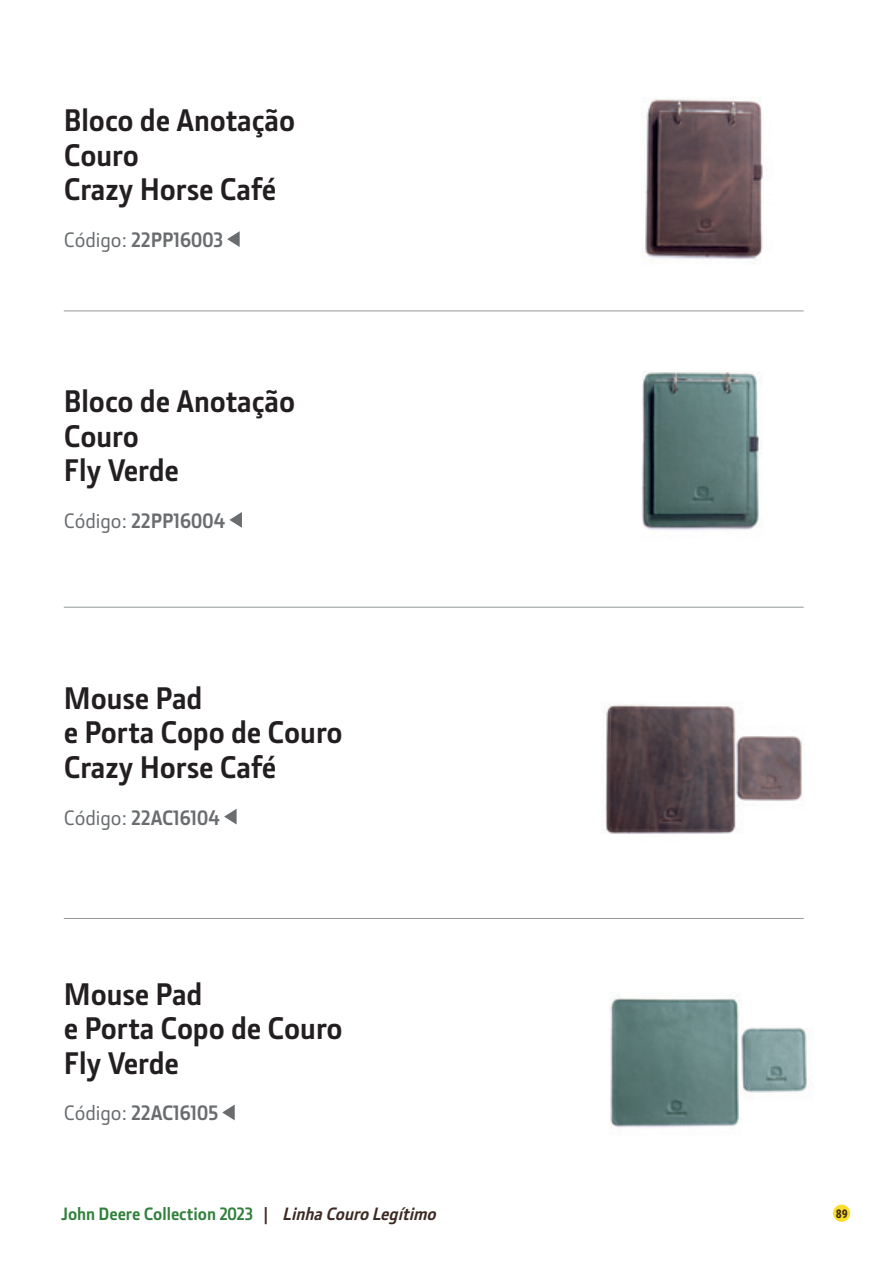
<style>
.page{position:relative;width:893px;height:1263px;background:#fff}
.page>*{position:absolute;margin:0;border:0;box-sizing:border-box;transform-origin:0 0}
.t1{font:700 31.5px/34.5px "JD Sans Pro";color:#231f20}
.t2{font:700 21px "JD Sans Pro";letter-spacing:-.015em;color:#696d6f}
.t3{font:700 18px "JD Sans Pro";color:#31803d}
.t4{font:700 12px "Roboto Condensed";color:#3c2922}
.s1{font-weight:500}
.s2{color:#3c2922}
.s3{font-style:italic;color:#3c2922}
</style>
<div class="page">
<div style="left:833px;top:1204px;width:17px;height:18px;background:#fade29;border-radius:50%"></div>
<svg style="left:227px;top:231px;width:13px;height:16px"></svg>
<img style="left:645px;top:98px;width:118px;height:161px">
<svg style="left:229px;top:512px;width:13px;height:16px"></svg>
<img style="left:642px;top:372px;width:119px;height:158px">
<svg style="left:224px;top:809px;width:13px;height:15px"></svg>
<img style="left:604px;top:704px;width:198px;height:130px">
<svg style="left:222px;top:1104px;width:13px;height:16px"></svg>
<img style="left:610px;top:997px;width:197px;height:133px">
<hr style="left:64px;top:310px;width:740px;height:1px;background:#929799">
<hr style="left:64px;top:607px;width:740px;height:1px;background:#929799">
<hr style="left:64px;top:918px;width:740px;height:1px;background:#929799">
<p class="t1" style="left:64px;top:102px;width:233px">Bloco de Anotação<br>Couro<br>Crazy Horse Café</p>
<p class="t2" style="left:64px;top:226px;width:161px"><span class="s1">Código:</span> 22PP16003</p>
<p class="t1" style="left:64px;top:383px;width:233px">Bloco de Anotação<br>Couro<br>Fly Verde</p>
<p class="t2" style="left:64px;top:507px;width:163px"><span class="s1">Código:</span> 22PP16004</p>
<p class="t1" style="left:64px;top:680px;width:280px">Mouse Pad<br>e Porta Copo de Couro<br>Crazy Horse Café</p>
<p class="t2" style="left:64px;top:804px;width:158px"><span class="s1">Código:</span> 22AC16104</p>
<p class="t1" style="left:64px;top:976px;width:280px">Mouse Pad<br>e Porta Copo de Couro<br>Fly Verde</p>
<p class="t2" style="left:64px;top:1099px;width:156px"><span class="s1">Código:</span> 22AC16105</p>
<p class="t3" style="left:62px;top:1202px;width:381px">John Deere Collection 2023 <span class="s2">|</span> <span class="s3">LinhaCouroLegítimo</span></p>
<p class="t4" style="left:836px;top:1205px;width:14px">89</p>
</div>
